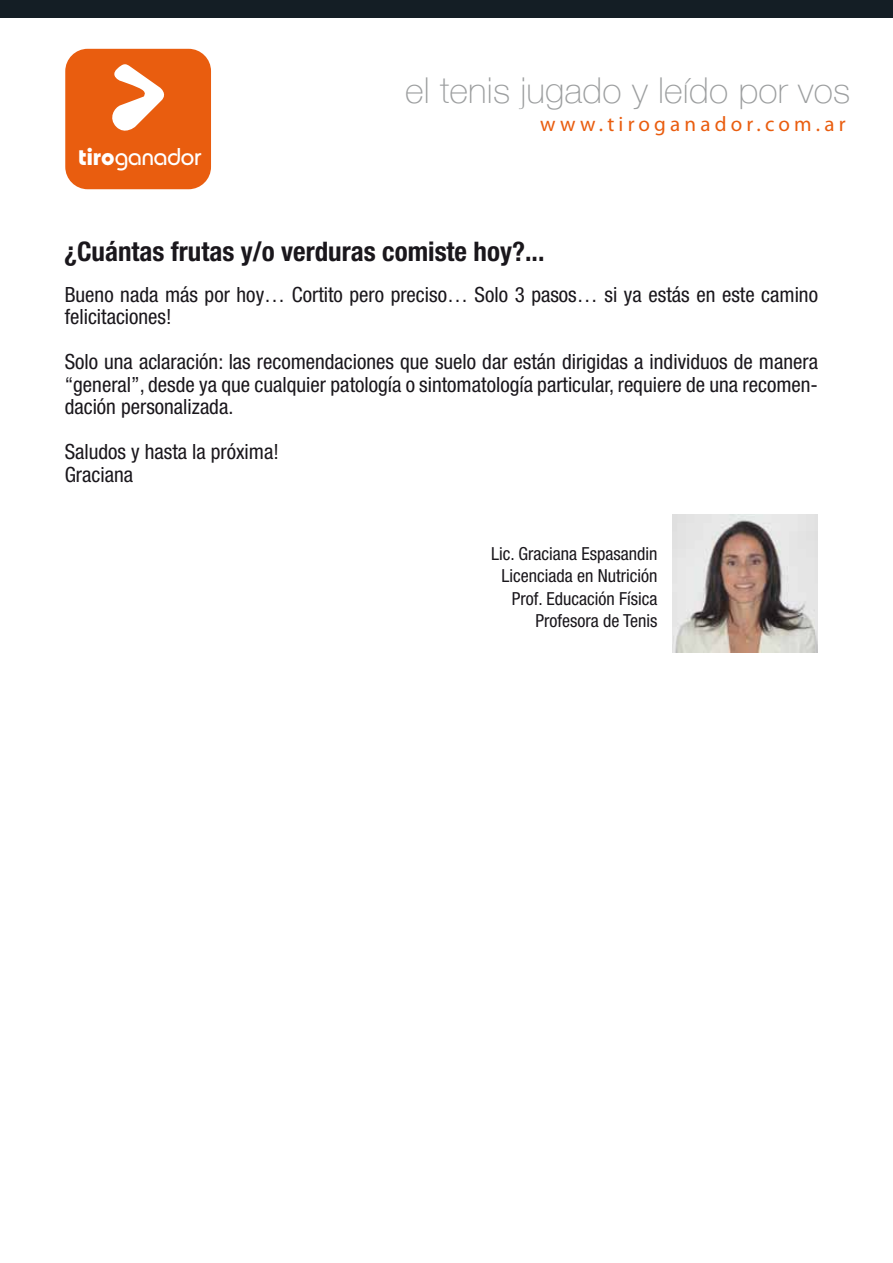
<style>
.page{position:relative;width:893px;height:1263px;background:#fff}
.page>*{position:absolute;margin:0;border:0;box-sizing:border-box;transform-origin:0 0}
.t1{font:100 35.7px "Helve Nue";letter-spacing:.005em;color:#9c9e9f}
.t2{font:700 condensed 27px "Helvetica Neue";color:#1a171c}
.t3{font:500 24.3px "Bauhaus Std";color:#fff}
.t4{font:condensed 21px/22.5px "Helvetica Neue";color:#1a171c}
.t5{font:21px "Myriad Pro";letter-spacing:.2em;color:#e95d0f}
.t6{font:condensed 18px/22.5px "Helvetica Neue";color:#1a171c;text-align:right}
.s1{font-weight:700}
</style>
<div class="page">
<div style="left:0;top:0;width:893px;height:18px;background:#141e25"></div>
<div style="left:65px;top:49px;width:146px;height:140px;background:#e95d0f;border-radius:22px"></div>
<svg style="left:112px;top:64px;width:53px;height:67px"></svg>
<img style="left:672px;top:515px;width:146px;height:138px">
<p class="t3" style="left:78px;top:142px;width:124px"><span class="s1">tiro</span>ganador</p>
<h1 class="t1" style="left:405px;top:68px;width:447px">el tenis jugado y leído por vos</h1>
<p class="t5" style="left:540px;top:112px;width:307px">www.tiroganador.com.ar</p>
<p class="t2" style="left:64px;top:235px;width:482px">¿Cuántas frutas y/o verduras comiste hoy?...</p>
<p class="t4" style="left:65px;top:283px;width:755px">Bueno nada más por hoy… Cortito pero preciso… Solo 3 pasos… si ya estás en este camino felicitaciones!</p>
<p class="t4" style="left:65px;top:350px;width:755px;text-align:justify">Solo una aclaración: las recomendaciones que suelo dar están dirigidas a individuos de manera “general”, desde ya que cualquier patología o sintomatología particular, requiere de una recomen&shy;dación personalizada.</p>
<p class="t4" style="left:65px;top:440px;width:216px">Saludos y hasta la próxima!<br>Graciana</p>
<p class="t6" style="left:491px;top:542px;width:168px">Lic. Graciana Espasandin<br>Licenciada en Nutrición<br>Prof. Educación Física<br>Profesora de Tenis</p>
</div>
